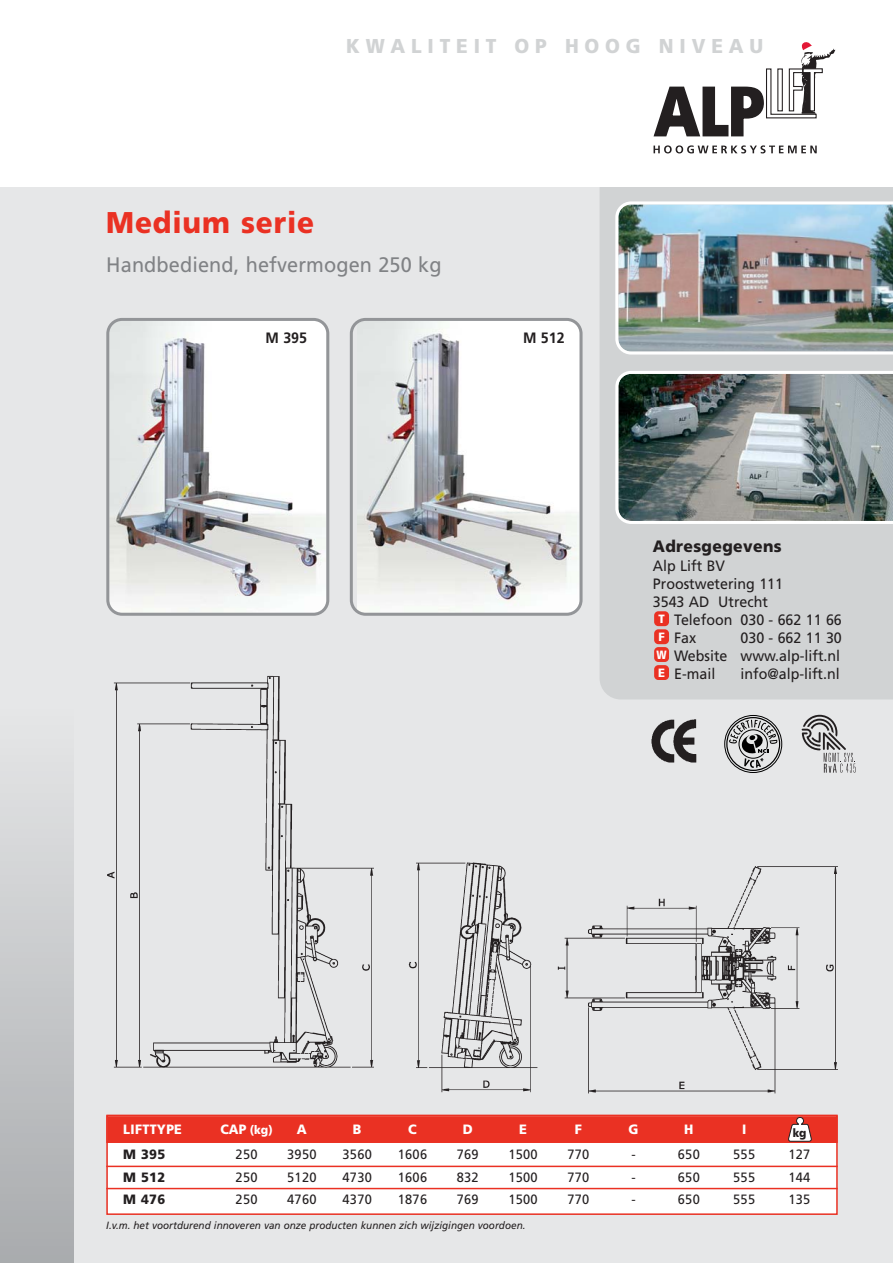
<style>
.page{position:relative;width:893px;height:1263px;background:#fff}
.page>*{position:absolute;margin:0;border:0;box-sizing:border-box;transform-origin:0 0}
.t1{font:900 30px "Frutiger";letter-spacing:.03em;color:#ea3123;scale:.93 1}
.t2{font:21px "Frutiger";letter-spacing:.005em;color:#808285;scale:.95 1}
.t3{font:900 20.1px "Frutiger";letter-spacing:.305em;color:#d1d3d4;scale:.95 1}
.t4{font:900 16.5px "Frutiger";letter-spacing:.025em;color:#231f20;scale:.95 1}
.t5{font:15px/18px "Frutiger";color:#231f20;scale:.95 1}
.t6{font:700 15px "Frutiger";color:#231f20;scale:.95 1}
.t7{font:13.5px "Frutiger";letter-spacing:.02em;color:#231f20;scale:.95 1}
.t8{font:900 13.5px "Frutiger";letter-spacing:.025em;color:#231f20;scale:.95 1}
.t9{font:900 13.5px "Frutiger";letter-spacing:.025em;color:#fff;scale:.95 1}
.t10{font:900 13.5px "Frutiger";letter-spacing:.025em;color:#fff;scale:.93 1}
.t11{font:900 12px "Frutiger";color:#fff;scale:.93 1}
.t12{font:900 12px/18px "Frutiger";color:#fff;scale:.95 1}
.t13{font:900 11.7px "Frutiger";color:#231f20;scale:.93 1}
.t14{font:italic 10.5px "Frutiger";color:#231f20;scale:.95 1}
.s1{font-size:13.5px}
</style>
<div class="page">
<div style="left:0;top:187px;width:893px;height:1076px;background:#e6e7e8"></div>
<svg style="left:350px;top:318px;width:233px;height:298px"></svg>
<div style="left:600px;top:187px;width:293px;height:512px;background:#d1d3d4"></div>
<img style="left:615px;top:201px;width:278px;height:154px">
<div style="left:0;top:706px;width:74px;height:557px;background:linear-gradient(to bottom,#e6e7e8,#a9abae)"></div>
<img style="left:615px;top:371px;width:278px;height:153px">
<div style="left:654px;top:611px;width:15px;height:15px;background:#ea3123;border-radius:4px"></div>
<div style="left:654px;top:629px;width:15px;height:15px;background:#ea3123;border-radius:4px"></div>
<div style="left:654px;top:647px;width:15px;height:15px;background:#ea3123;border-radius:4px"></div>
<div style="left:654px;top:665px;width:15px;height:15px;background:#ea3123;border-radius:4px"></div>
<div style="left:726px;top:717px;width:54px;height:54px;border:1px solid #000;border-radius:50%"></div>
<div style="left:725px;top:715px;width:57px;height:58px;border:1px solid #000;border-radius:50%"></div>
<svg style="left:729px;top:720px;width:48px;height:48px"></svg>
<svg style="left:802px;top:715px;width:53px;height:58px"></svg>
<img style="left:651px;top:719px;width:46px;height:44px">
<svg style="left:653px;top:42px;width:182px;height:95px"></svg>
<svg style="left:653px;top:145px;width:164px;height:8px"></svg>
<img style="left:107px;top:675px;width:267px;height:393px">
<img style="left:561px;top:866px;width:277px;height:228px">
<img style="left:408px;top:862px;width:153px;height:231px">
<div style="left:108px;top:1116px;width:728px;height:97px;background:#fff"></div>
<div style="left:106px;top:1114px;width:732px;height:101px;border:2px solid #ea3123"></div>
<div style="left:108px;top:1117px;width:728px;height:24px;background:#ea3123"></div>
<div style="left:106px;top:1115px;width:732px;height:28px;border:2px solid #ea3123"></div>
<hr style="left:106px;top:1165px;width:732px;height:2px;background:#ea3123">
<svg style="left:788px;top:1117px;width:24px;height:24px"></svg>
<svg style="left:106px;top:318px;width:223px;height:298px"></svg>
<hr style="left:106px;top:1188px;width:732px;height:1px;background:#ea3123">
<h3 class="t3" style="left:346px;top:38px;width:441px">KWALITEIT OP HOOG NIVEAU</h3>
<h1 class="t1" style="left:106px;top:211px;width:225px">Medium serie</h1>
<h2 class="t2" style="left:106px;top:256px;width:354px">Handbediend, hefvermogen 250 kg</h2>
<p class="t6" style="left:266px;top:332px;width:45px">M 395</p>
<p class="t6" style="left:523px;top:332px;width:45px">M 512</p>
<p class="t4" style="left:653px;top:540px;width:137px">Adresgegevens</p>
<p class="t5" style="left:653px;top:558px;width:139px">Alp Lift BV<br>Proostwetering 111<br>3543 AD Utrecht</p>
<p class="t5" style="left:674px;top:612px;width:178px">Telefoon 030 - 662 11 66<br>Fax</p>
<p class="t12" style="left:656px;top:611px;width:12px">T<br>F<br>W<br>E</p>
<p class="t5" style="left:674px;top:630px;width:178px;text-align:justify;text-indent:66px">030 - 662 11 30<br>Website www.alp-lift.nl E-mail</p>
<p class="t5" style="left:740px;top:666px;width:106px">info@alp-lift.nl</p>
<p class="t10" style="left:123px;top:1123px;width:65px">LIFTTYPE</p>
<p class="t11" style="left:221px;top:1125px;width:58px"><span class="s1">CAP</span> (kg)</p>
<p class="t9" style="left:297px;top:1123px;width:12px">A</p>
<p class="t9" style="left:353px;top:1123px;width:11px">B</p>
<p class="t9" style="left:408px;top:1123px;width:11px">C</p>
<p class="t9" style="left:463px;top:1123px;width:12px">D</p>
<p class="t9" style="left:519px;top:1123px;width:10px">E</p>
<p class="t9" style="left:575px;top:1123px;width:9px">F</p>
<p class="t9" style="left:629px;top:1123px;width:12px">G</p>
<p class="t9" style="left:684px;top:1123px;width:11px">H</p>
<p class="t9" style="left:742px;top:1123px;width:6px">I</p>
<p class="t8" style="left:123px;top:1149px;width:46px">M 395</p>
<p class="t7" style="left:236px;top:1149px;width:25px">250</p>
<p class="t7" style="left:287px;top:1149px;width:32px">3950</p>
<p class="t7" style="left:342px;top:1149px;width:32px">3560</p>
<p class="t7" style="left:398px;top:1149px;width:32px">1606</p>
<p class="t7" style="left:457px;top:1149px;width:25px">769</p>
<p class="t7" style="left:508px;top:1149px;width:32px">1500</p>
<p class="t7" style="left:567px;top:1149px;width:25px">770</p>
<p class="t7" style="left:631px;top:1149px;width:6px">-</p>
<p class="t7" style="left:678px;top:1149px;width:25px">650</p>
<p class="t7" style="left:733px;top:1149px;width:25px">555</p>
<p class="t7" style="left:788px;top:1149px;width:25px">127</p>
<p class="t8" style="left:123px;top:1171px;width:46px">M 512</p>
<p class="t7" style="left:236px;top:1171px;width:25px">250</p>
<p class="t7" style="left:287px;top:1171px;width:32px">5120</p>
<p class="t7" style="left:342px;top:1171px;width:32px">4730</p>
<p class="t7" style="left:398px;top:1171px;width:32px">1606</p>
<p class="t7" style="left:457px;top:1171px;width:25px">832</p>
<p class="t7" style="left:508px;top:1171px;width:32px">1500</p>
<p class="t7" style="left:567px;top:1171px;width:25px">770</p>
<p class="t7" style="left:631px;top:1171px;width:6px">-</p>
<p class="t7" style="left:678px;top:1171px;width:25px">650</p>
<p class="t7" style="left:733px;top:1171px;width:25px">555</p>
<p class="t7" style="left:788px;top:1171px;width:25px">144</p>
<p class="t8" style="left:123px;top:1194px;width:46px">M 476</p>
<p class="t7" style="left:236px;top:1194px;width:25px">250</p>
<p class="t7" style="left:287px;top:1194px;width:32px">4760</p>
<p class="t7" style="left:342px;top:1194px;width:32px">4370</p>
<p class="t7" style="left:398px;top:1194px;width:32px">1876</p>
<p class="t7" style="left:457px;top:1194px;width:25px">769</p>
<p class="t7" style="left:508px;top:1194px;width:32px">1500</p>
<p class="t7" style="left:567px;top:1194px;width:25px">770</p>
<p class="t7" style="left:631px;top:1194px;width:6px">-</p>
<p class="t7" style="left:678px;top:1194px;width:25px">650</p>
<p class="t7" style="left:733px;top:1194px;width:25px">555</p>
<p class="t7" style="left:788px;top:1194px;width:25px">135</p>
<p class="t13" style="left:793px;top:1128px;width:16px">kg</p>
<p class="t14" style="left:106px;top:1221px;width:443px">I.v.m. het voortdurend innoveren van onze producten kunnen zich wijzigingen voordoen.</p>
</div>
